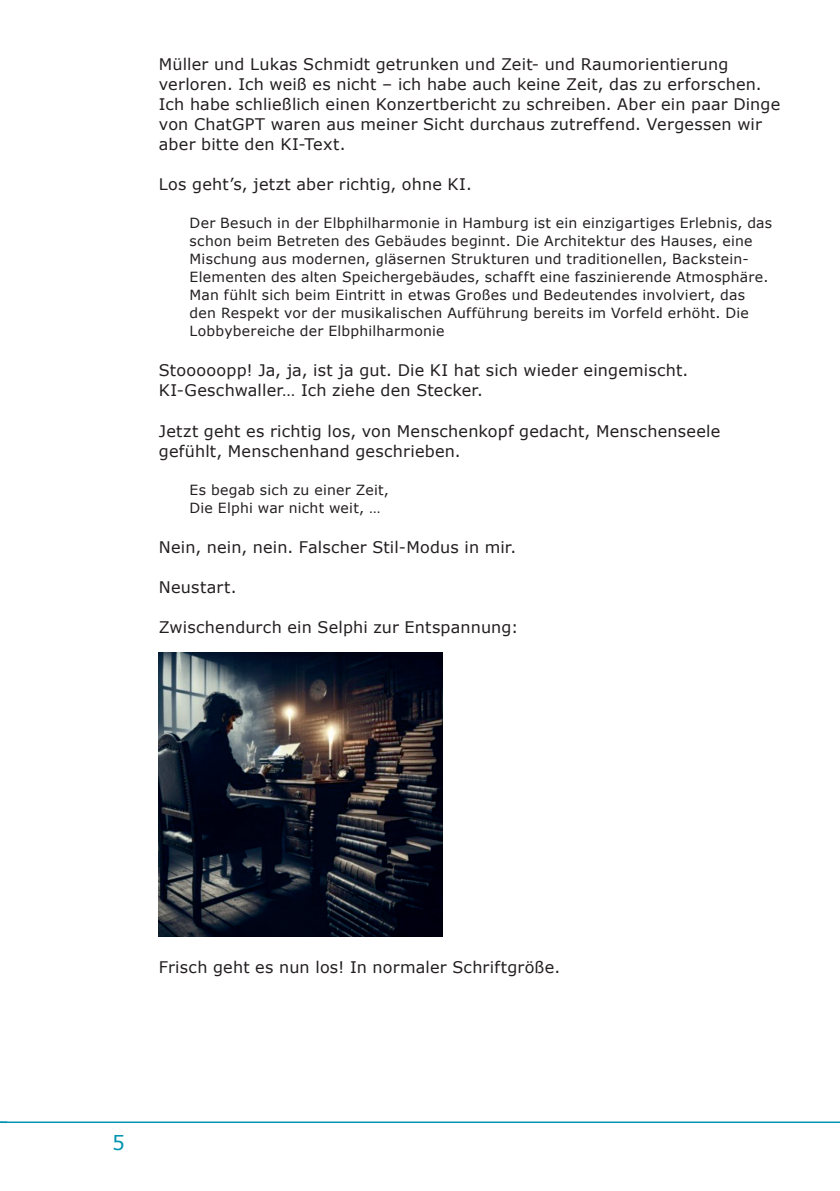
<style>
.page{position:relative;width:840px;height:1191px;background:#fff}
.page>*{position:absolute;margin:0;border:0;box-sizing:border-box;transform-origin:0 0}
.t1{font:20px "Verdana";color:#0094b0}
.t2{font:16px/20px "Verdana";letter-spacing:.015em;color:#231f20}
.t3{font:14px/18px "Verdana";letter-spacing:.02em;color:#231f20}
</style>
<div class="page">
<hr style="left:0;top:1121px;width:839px;height:2px;background:#0094b0">
<img style="left:159px;top:652px;width:283px;height:284px">
<p class="t2" style="left:159px;top:54px;width:622px">Müller und Lukas Schmidt getrunken und Zeit- und Raumorientierung verloren. Ich weiß es nicht – ich habe auch keine Zeit, das zu erforschen.<br>Ich habe schließlich einen Konzertbericht zu schreiben. Aber ein paar Dinge von ChatGPT waren aus meiner Sicht durchaus zutreffend. Vergessen wir aber bitte den KI-Text.</p>
<p class="t2" style="left:159px;top:174px;width:314px">Los geht’s, jetzt aber richtig, ohne KI.</p>
<p class="t3" style="left:189px;top:214px;width:584px">Der Besuch in der Elbphilharmonie in Hamburg ist ein einzigartiges Erlebnis, das schon beim Betreten des Gebäudes beginnt. Die Architektur des Hauses, eine Mischung aus modernen, gläsernen Strukturen und traditionellen, Backstein-Elementen des alten Speichergebäudes, schafft eine faszinierende Atmosphäre.<br>Man fühlt sich beim Eintritt in etwas Großes und Bedeutendes involviert, das den Respekt vor der musikalischen Aufführung bereits im Vorfeld erhöht. Die Lobbybereiche der Elbphilharmonie</p>
<p class="t2" style="left:159px;top:360px;width:530px">Stooooopp! Ja, ja, ist ja gut. Die KI hat sich wieder eingemischt.<br>KI-Geschwaller… Ich ziehe den Stecker.</p>
<p class="t2" style="left:159px;top:420px;width:562px">Jetzt geht es richtig los, von Menschenkopf gedacht, Menschenseele gefühlt, Menschenhand geschrieben.</p>
<p class="t3" style="left:189px;top:480px;width:201px">Es begab sich zu einer Zeit,<br>Die Elphi war nicht weit, …</p>
<p class="t2" style="left:159px;top:536px;width:359px">Nein, nein, nein. Falscher Stil-Modus in mir.</p>
<p class="t2" style="left:159px;top:576px;width:79px">Neustart.</p>
<p class="t2" style="left:159px;top:616px;width:360px">Zwischendurch ein Selphi zur Entspannung:</p>
<p class="t2" style="left:159px;top:956px;width:402px">Frisch geht es nun los! In normaler Schriftgröße.</p>
<p class="t1" style="left:112px;top:1128px;width:14px">5</p>
</div>
